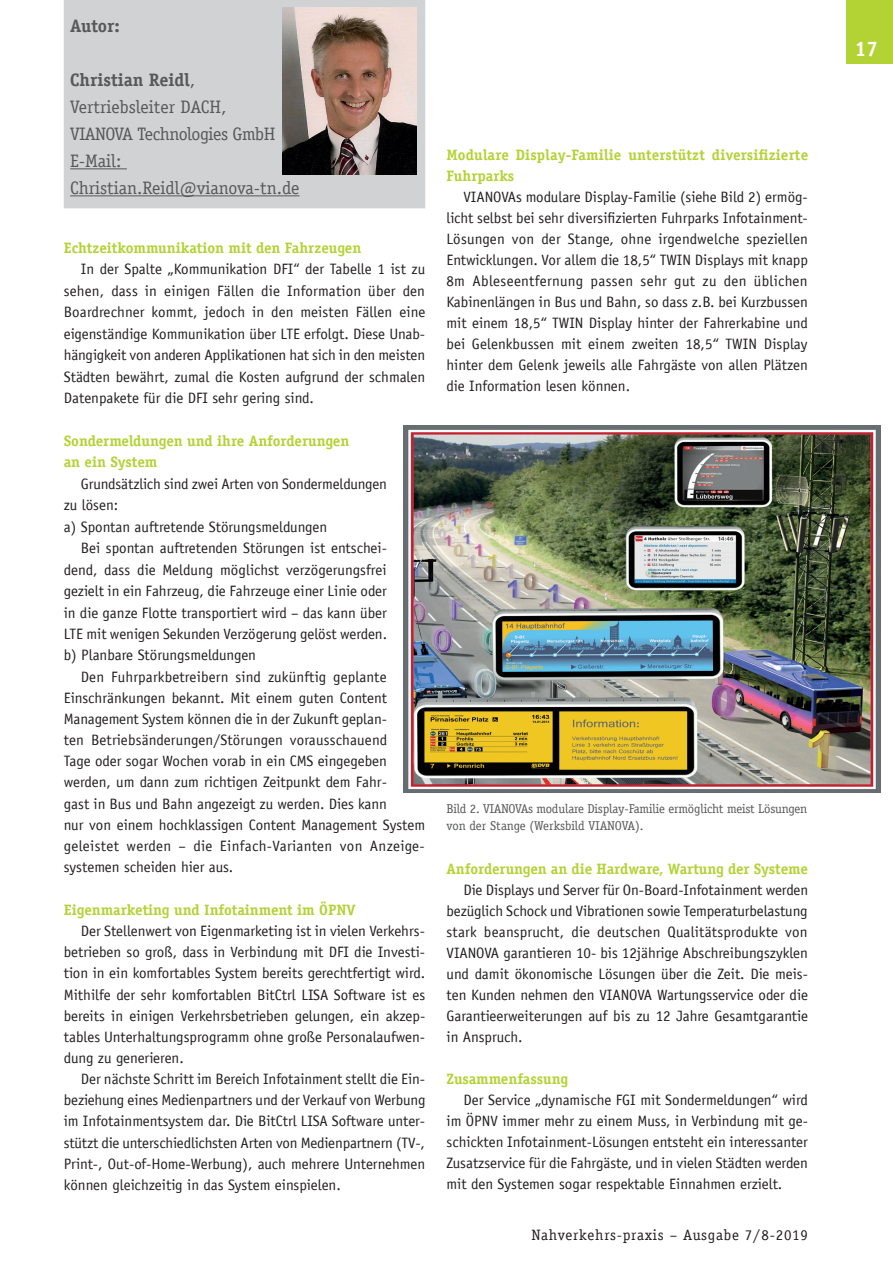
<style>
.page{position:relative;width:893px;height:1263px;background:#fff}
.page>*{position:absolute;margin:0;border:0;box-sizing:border-box;transform-origin:0 0}
.t1{font:700 21px "Officina Serif LT";color:#fff}
.Autor{font:18px "Officina Serif LT";color:#57585a}
.Autor-2{font:18px "Officina Serif LT";letter-spacing:-.025em;color:#57585a}
.Autor-3{font:700 18px "Officina Serif LT";color:#57585a}
.Grundtext{font:15px/21.1px "Officina Sans LT";color:#231f20;text-align:justify}
.Zwischenüberschrift{font:700 15px/21.5px "Officina Serif LT";color:#b3d234}
.Grundtext_o__Einzug{font:15px "Officina Sans LT";color:#231f20}
.t2{font:15px "Officina Serif LT";letter-spacing:.05em;color:#231f20}
.Bildunterschrift{font:12.75px/17px "Officina Serif LT";letter-spacing:-.015em;color:#57585a}
.s1{font-weight:400}
</style>
<div class="page">
<div style="left:64px;top:0;width:361px;height:208px;background:#d1d2d4"></div>
<hr style="left:70px;top:168px;width:57px;height:1px;background:#57585a">
<hr style="left:70px;top:195px;width:230px;height:1px;background:#57585a">
<img style="left:404px;top:425px;width:476px;height:367px">
<div style="left:846px;top:0;width:47px;height:64px;background:#b3d234"></div>
<img style="left:283px;top:8px;width:134px;height:166px">
<p class="Autor-3" style="left:70px;top:15px;width:51px">Autor:</p>
<p class="Autor-3" style="left:70px;top:69px;width:126px">Christian Reidl<span class="s1">,</span></p>
<p class="Autor" style="left:70px;top:96px;width:158px">Vertriebsleiter DACH,</p>
<p class="Autor-2" style="left:70px;top:123px;width:207px">VIANOVA Technologies GmbH</p>
<p class="Autor" style="left:70px;top:150px;width:53px">E-Mail:</p>
<p class="Autor" style="left:70px;top:177px;width:231px">Christian.Reidl@vianova-tn.de</p>
<p class="Zwischenüberschrift" style="left:64px;top:237px;width:299px">Echtzeitkommunikation mit den Fahrzeugen</p>
<p class="Grundtext" style="left:64px;top:259px;width:363px;text-indent:17px">In der Spalte „Kommunikation DFI“ der Tabelle 1 ist zu sehen, dass in einigen Fällen die Information über den Boardrechner kommt, jedoch in den meisten Fällen eine eigenständige Kommunikation über LTE erfolgt. Diese Unab&shy;hängigkeit von anderen Applikationen hat sich in den meisten Städten bewährt, zumal die Kosten aufgrund der schmalen Datenpakete für die DFI sehr gering sind.</p>
<p class="Zwischenüberschrift" style="left:64px;top:430px;width:287px">Sondermeldungen und ihre Anforderungen</p>
<p class="Zwischenüberschrift" style="left:64px;top:451px;width:95px">an ein System</p>
<p class="Grundtext" style="left:64px;top:473px;width:325px;text-indent:17px">Grundsätzlich sind zwei Arten von Sondermeldungen zu lösen:</p>
<p class="Grundtext_o__Einzug" style="left:64px;top:518px;width:265px">a) Spontan auftretende Störungsmeldungen</p>
<p class="Grundtext" style="left:64px;top:537px;width:325px;text-indent:17px">Bei spontan auftretenden Störungen ist entschei&shy;dend, dass die Meldung möglichst verzögerungsfrei gezielt in ein Fahrzeug, die Fahrzeuge einer Linie oder in die ganze Flotte transportiert wird – das kann über LTE mit wenigen Sekunden Verzögerung gelöst werden.</p>
<p class="Grundtext_o__Einzug" style="left:64px;top:647px;width:194px">b) Planbare Störungsmeldungen</p>
<p class="Grundtext" style="left:64px;top:666px;width:363px;text-align:left;text-indent:17px">Den Fuhrparkbetreibern sind zukünftig geplante Einschränkungen bekannt. Mit einem guten Content Management System können die in der Zukunft geplan-<br>ten Betriebsänderungen/Störungen vorausschauend<br>Tage oder sogar Wochen vorab in ein CMS eingegeben werden, um dann zum richtigen Zeitpunkt dem Fahr-<br>gast in Bus und Bahn angezeigt zu werden. Dies kann<br>nur von einem hochklassigen Content Management System geleistet werden – die Einfach-Varianten von Anzeige&shy;systemen scheiden hier aus.</p>
<p class="Zwischenüberschrift" style="left:64px;top:899px;width:293px">Eigenmarketing und Infotainment im ÖPNV</p>
<p class="Grundtext" style="left:64px;top:920px;width:363px;text-indent:17px">Der Stellenwert von Eigenmarketing ist in vielen Verkehrs&shy;betrieben so groß, dass in Verbindung mit DFI die Investi&shy;tion in ein komfortables System bereits gerechtfertigt wird.<br>Mithilfe der sehr komfortablen BitCtrl LISA Software ist es bereits in einigen Verkehrsbetrieben gelungen, ein akzep&shy;tables Unterhaltungsprogramm ohne große Personalaufwen&shy;dung zu generieren.</p>
<p class="Grundtext" style="left:64px;top:1068px;width:363px;text-indent:17px">Der nächste Schritt im Bereich Infotainment stellt die Ein&shy;beziehung eines Medienpartners und der Verkauf von Werbung im Infotainmentsystem dar. Die BitCtrl LISA Software unter&shy;stützt die unterschiedlichsten Arten von Medienpartnern (TV-, Print-, Out-of-Home-Werbung), auch mehrere Unternehmen können gleichzeitig in das System einspielen.</p>
<p class="Zwischenüberschrift" style="left:446px;top:144px;width:363px">Modulare Display-Familie unterstützt diversifizierte<br>Fuhrparks</p>
<p class="Grundtext" style="left:446px;top:186px;width:363px;text-indent:17px">VIANOVAs modulare Display-Familie (siehe Bild 2) ermög&shy;licht selbst bei sehr diversifizierten Fuhrparks Infotainment-Lösungen von der Stange, ohne irgendwelche speziellen Entwicklungen. Vor allem die 18,5“ TWIN Displays mit knapp 8m Ableseentfernung passen sehr gut zu den üblichen Kabinenlängen in Bus und Bahn, so dass z.B. bei Kurzbussen mit einem 18,5“ TWIN Display hinter der Fahrerkabine und bei Gelenkbussen mit einem zweiten 18,5“ TWIN Display hinter dem Gelenk jeweils alle Fahrgäste von allen Plätzen die Information lesen können.</p>
<p class="Bildunterschrift" style="left:446px;top:800px;width:362px">Bild 2. VIANOVAs modulare Display-Familie ermöglicht meist Lösungen von der Stange (Werksbild VIANOVA).</p>
<p class="Zwischenüberschrift" style="left:446px;top:858px;width:363px">Anforderungen an die Hardware, Wartung der Systeme</p>
<p class="Grundtext" style="left:446px;top:879px;width:363px;text-indent:17px">Die Displays und Server für On-Board-Infotainment werden bezüglich Schock und Vibrationen sowie Temperaturbelastung stark beansprucht, die deutschen Qualitätsprodukte von VIANOVA garantieren 10- bis 12jährige Abschreibungszyklen und damit ökonomische Lösungen über die Zeit. Die meis&shy;ten Kunden nehmen den VIANOVA Wartungsservice oder die Garantieerweiterungen auf bis zu 12 Jahre Gesamtgarantie in Anspruch.</p>
<p class="Zwischenüberschrift" style="left:446px;top:1068px;width:123px">Zusammenfassung</p>
<p class="Grundtext" style="left:446px;top:1089px;width:363px;text-indent:17px">Der Service „dynamische FGI mit Sondermeldungen“ wird im ÖPNV immer mehr zu einem Muss, in Verbindung mit ge&shy;schickten Infotainment-Lösungen entsteht ein interessanter Zusatzservice für die Fahrgäste, und in vielen Städten werden mit den Systemen sogar respektable Einnahmen erzielt.</p>
<p class="t2" style="left:532px;top:1226px;width:278px">Nahverkehrs-praxis – Ausgabe 7/8-2019</p>
<p class="t1" style="left:855px;top:35px;width:25px">17</p>
</div>
